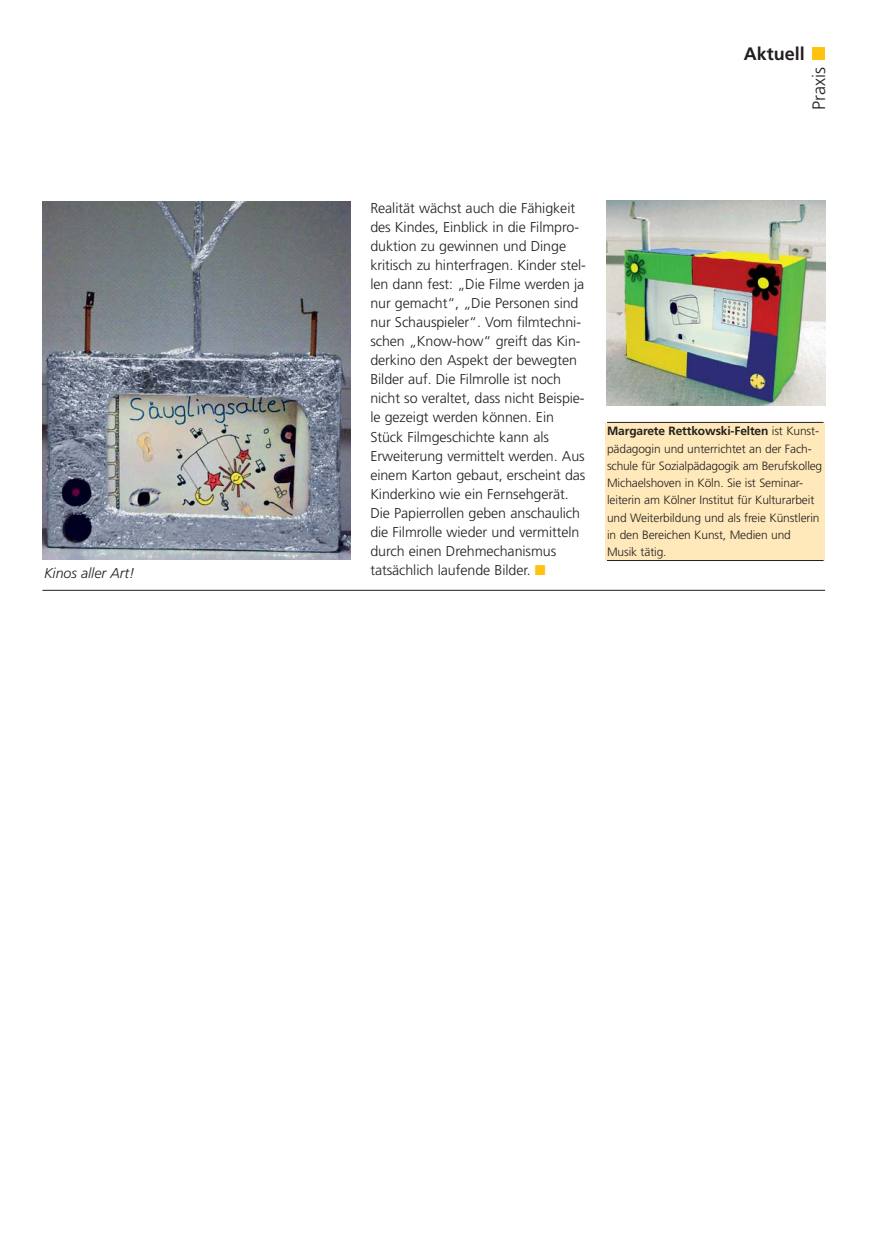
<style>
.page{position:relative;width:872px;height:1234px;background:#fff}
.page>*{position:absolute;margin:0;border:0;box-sizing:border-box;transform-origin:0 0}
.t1{font:700 18px "Frutiger";color:#231f20}
.t2{font:300 18px "Frutiger";color:#231f20}
.t3{font:300 14.25px/19px "Frutiger";letter-spacing:-.005em;color:#231f20}
.t4{font:italic 300 14.25px "Frutiger";letter-spacing:-.005em;color:#231f20}
.t5{font:300 12px/17.2px "Frutiger";letter-spacing:-.01em;color:#231f20}
.s1{color:#ffc20e}
.s2{font-weight:700}
</style>
<div class="page">
<div style="left:812px;top:47px;width:13px;height:13px;background:#ffc20e"></div>
<img style="left:42px;top:202px;width:309px;height:358px">
<img style="left:606px;top:200px;width:219px;height:206px">
<div style="left:605px;top:422px;width:220px;height:138px;background:#ffe9ba"></div>
<hr style="left:607px;top:422px;width:216px;height:1px;background:#231f20">
<hr style="left:607px;top:560px;width:216px;height:1px;background:#231f20">
<hr style="left:42px;top:589px;width:783px;height:1px;background:#231f20">
<p class="t4" style="left:44px;top:567px;width:92px">Kinos aller Art!</p>
<p class="t1" style="left:744px;top:47px;width:63px">Aktuell</p>
<p class="t2" style="left:811px;top:110px;width:44px;rotate:-90deg">Praxis</p>
<p class="t3" style="left:370px;top:199px;width:217px">Realität wächst auch die Fähigkeit des Kindes, Einblick in die Filmpro&shy;duktion zu gewinnen und Dinge kritisch zu hinterfragen. Kinder stel&shy;len dann fest: „Die Filme werden ja nur gemacht“, „Die Personen sind nur Schauspieler“. Vom filmtechni&shy;schen „Know-how“ greift das Kin&shy;derkino den Aspekt der bewegten Bilder auf. Die Filmrolle ist noch nicht so veraltet, dass nicht Beispie&shy;le gezeigt werden können. Ein Stück Filmgeschichte kann als Erweiterung vermittelt werden. Aus einem Karton gebaut, erscheint das Kinderkino wie ein Fernsehgerät.<br>Die Papierrollen geben anschaulich die Filmrolle wieder und vermitteln durch einen Drehmechanismus tatsächlich laufende Bilder. <span class="s1">■</span></p>
<p class="t5" style="left:607px;top:423px;width:217px"><span class="s2">Margarete Rettkowski-Felten</span> ist Kunst&shy;pädagogin und unterrichtet an der Fach&shy;schule für Sozialpädagogik am Berufskolleg Michaelshoven in Köln. Sie ist Seminar&shy;leiterin am Kölner Institut für Kulturarbeit und Weiterbildung und als freie Künstlerin in den Bereichen Kunst, Medien und Musik tätig.</p>
</div>
